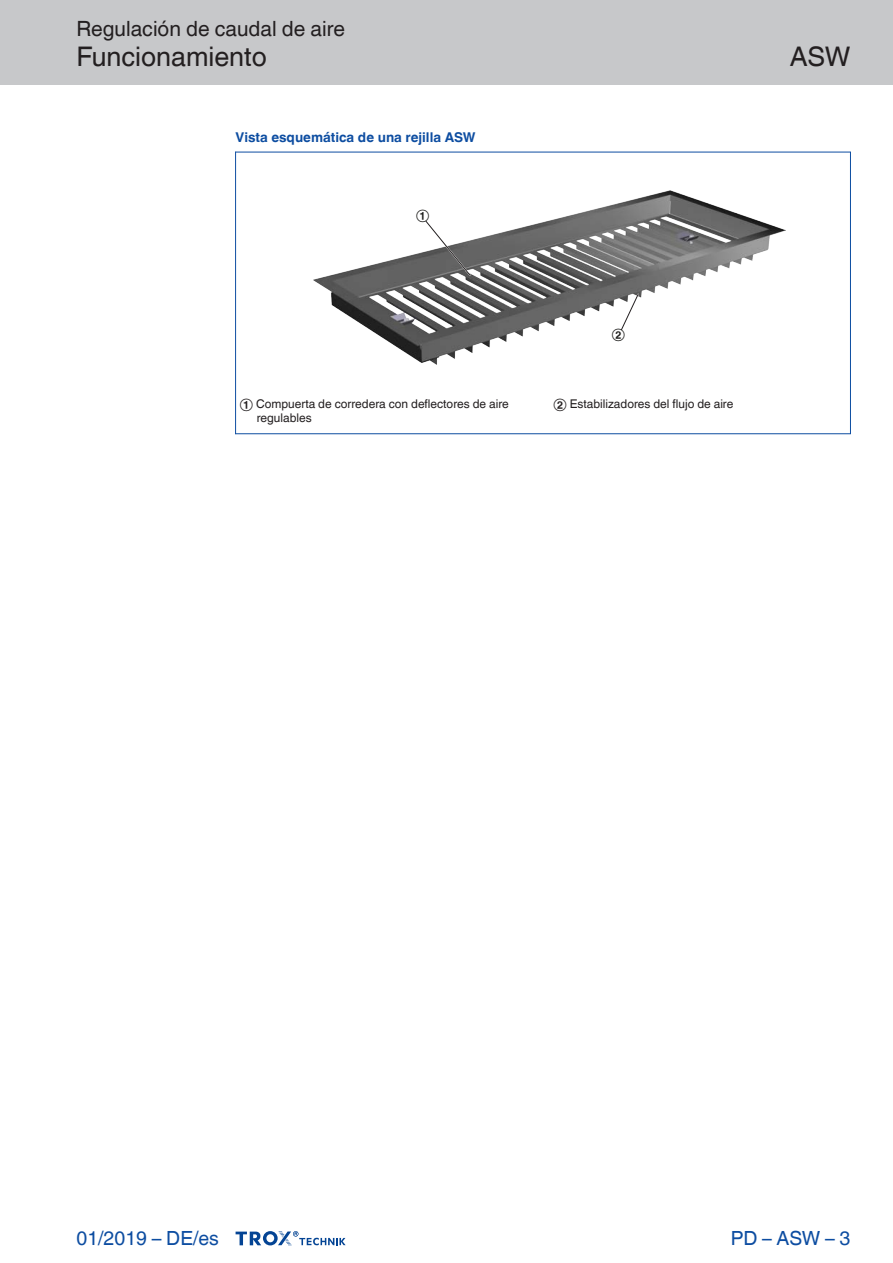
<style>
.page{position:relative;width:893px;height:1263px;background:#fff}
.page>*{position:absolute;margin:0;border:0;box-sizing:border-box;transform-origin:0 0}
.Navigation_2{font:27px "TROX Helvetica";color:#231f20}
.Navigation_3{font:27px "TROX Helvetica";color:#231f20}
.Navigation_1{font:21px "TROX Helvetica";color:#231f20}
.country{font:19.5px "TROX Helvetica";color:#0d4da1}
.pagina_li-re{font:19.5px "TROX Helvetica";color:#0d4da1}
.Standard_oben_links{font:700 13.5px "TROX Helvetica";color:#0d4da1}
._30_graphic_index{font:12px/14.4px "TROX Helvetica";color:#231f20}
.Update_OIDs{font:12px "TROX Helvetica";color:#1c1c1a}
</style>
<div class="page">
<div style="left:0;top:0;width:893px;height:85px;background:#c7c8ca"></div>
<svg style="left:236px;top:1231px;width:110px;height:15px"></svg>
<img style="left:314px;top:190px;width:472px;height:175px">
<svg style="left:424px;top:219px;width:48px;height:58px"></svg>
<svg style="left:619px;top:292px;width:21px;height:40px"></svg>
<hr style="left:235px;top:152px;width:1px;height:282px;background:#0d4da1">
<hr style="left:850px;top:152px;width:1px;height:282px;background:#0d4da1">
<hr style="left:235px;top:152px;width:615px;height:1px;background:#0d4da1">
<hr style="left:235px;top:433px;width:615px;height:1px;background:#0d4da1">
<p class="Navigation_1" style="left:77px;top:17px;width:270px">Regulación de caudal de aire</p>
<p class="Navigation_2" style="left:77px;top:41px;width:192px">Funcionamiento</p>
<p class="Standard_oben_links" style="left:236px;top:130px;width:241px">Vista esquemática de una rejilla ASW</p>
<p class="Update_OIDs" style="left:416px;top:208px;width:15px">①</p>
<p class="Update_OIDs" style="left:612px;top:327px;width:15px">②</p>
<p class="_30_graphic_index" style="left:257px;top:397px;width:253px;text-indent:-17px">① Compuerta de corredera con deflectores de aire regulables</p>
<p class="_30_graphic_index" style="left:554px;top:397px;width:181px">② Estabilizadores del flujo de aire</p>
<p class="Navigation_3" style="left:790px;top:41px;width:62px">ASW</p>
<p class="country" style="left:77px;top:1227px;width:144px">01/2019 – DE/es</p>
<p class="pagina_li-re" style="left:731px;top:1227px;width:121px">PD – ASW – 3</p>
</div>
